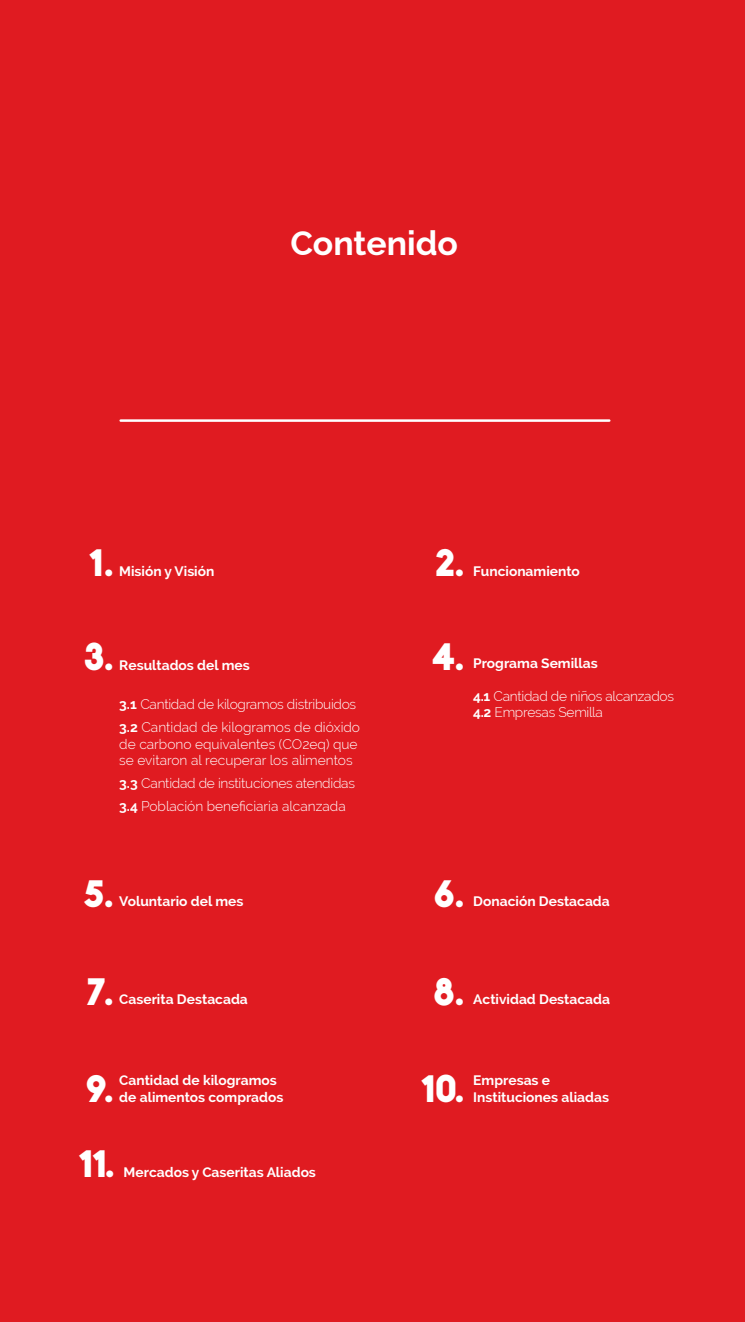
<style>
.page{position:relative;width:745px;height:1322px;background:#fff}
.page>*{position:absolute;margin:0;border:0;box-sizing:border-box;transform-origin:0 0}
.t1{font:900 37.5px "Biko";color:#fff}
.t2{font:700 33.75px "Raleway";color:#fff}
.t3{font:300 13.75px/22.8px "Raleway";letter-spacing:-.01em;color:#fff}
.t4{font:700 13.75px/16.5px "Raleway";color:#fff}
.s1{font-weight:700}
</style>
<div class="page">
<div style="left:0;top:0;width:744px;height:1321px;background:#e01b21"></div>
<hr style="left:121px;top:419px;width:488px;height:3px;background:#fff">
<h2 class="t2" style="left:290px;top:224px;width:169px">Contenido</h2>
<h1 class="t1" style="left:88px;top:539px;width:27px">1.</h1>
<p class="t4" style="left:119px;top:563px;width:97px">Misión y Visión</p>
<h1 class="t1" style="left:435px;top:539px;width:31px">2.</h1>
<p class="t4" style="left:473px;top:563px;width:108px">Funcionamiento</p>
<h1 class="t1" style="left:84px;top:633px;width:31px">3.</h1>
<h1 class="t1" style="left:432px;top:633px;width:34px">4.</h1>
<p class="t4" style="left:119px;top:657px;width:132px">Resultados del mes</p>
<p class="t3" style="left:119px;top:693px;width:242px"><span class="s1">3.1</span> Cantidad de kilogramos distribuidos<br><span class="s1">3.2</span> Cantidad de kilogramos de dióxido</p>
<p class="t3" style="left:119px;top:735px;width:240px;line-height:16.5px">de carbono equivalentes (CO2eq) que se evitaron al recuperar los alimentos</p>
<p class="t3" style="left:119px;top:771px;width:237px"><span class="s1">3.3</span> Cantidad de instituciones atendidas<br><span class="s1">3.4</span> Población beneficiaria alcanzada</p>
<p class="t4" style="left:473px;top:655px;width:126px">Programa Semillas</p>
<p class="t3" style="left:473px;top:687px;width:202px;line-height:16.5px"><span class="s1">4.1</span> Cantidad de niños alcanzados<br><span class="s1">4.2</span> Empresas Semilla</p>
<h1 class="t1" style="left:83px;top:870px;width:32px">5.</h1>
<h1 class="t1" style="left:434px;top:870px;width:32px">6.</h1>
<p class="t4" style="left:119px;top:892px;width:126px">Voluntario del mes</p>
<p class="t4" style="left:473px;top:892px;width:138px">Donación Destacada</p>
<h1 class="t1" style="left:86px;top:968px;width:29px">7.</h1>
<h1 class="t1" style="left:433px;top:968px;width:32px">8.</h1>
<p class="t4" style="left:119px;top:990px;width:130px">Caserita Destacada</p>
<p class="t4" style="left:473px;top:990px;width:138px">Actividad Destacada</p>
<h1 class="t1" style="left:86px;top:1065px;width:29px">9.</h1>
<h1 class="t1" style="left:420px;top:1065px;width:45px">10.</h1>
<p class="t4" style="left:119px;top:1072px;width:166px">Cantidad de kilogramos de alimentos comprados</p>
<p class="t4" style="left:473px;top:1072px;width:137px">Empresas e<br>Instituciones aliadas</p>
<h1 class="t1" style="left:78px;top:1140px;width:38px">11.</h1>
<p class="t4" style="left:123px;top:1163px;width:194px">Mercados y Caseritas Aliados</p>
</div>
